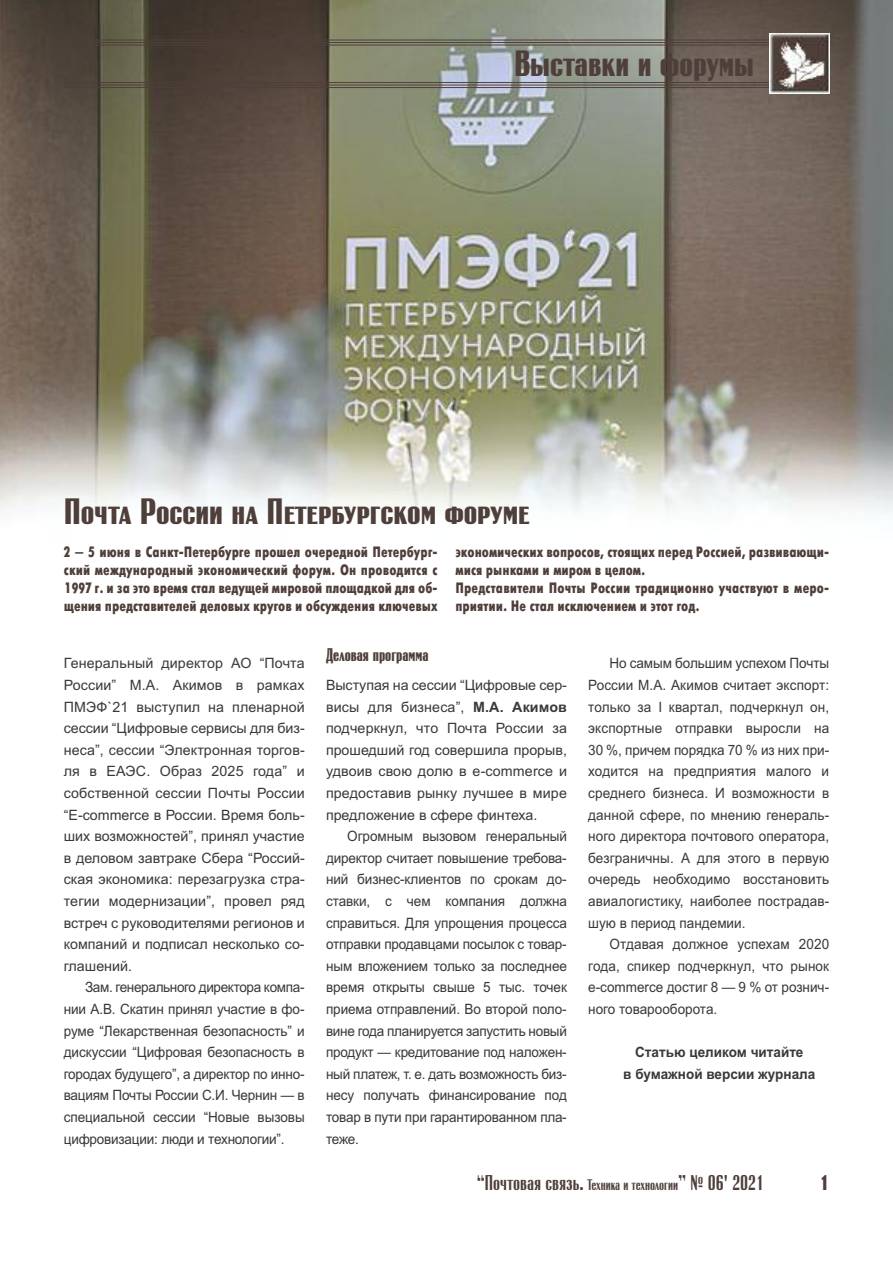
<style>
.page{position:relative;width:893px;height:1263px;background:#fff}
.page>*{position:absolute;margin:0;border:0;box-sizing:border-box;transform-origin:0 0}
.t1{font:700 36px "Rubrica Small Caps";color:#4f3f3a}
.t2{font:700 36px "Rubrica";color:#4f3f3a}
.t3{font:21px "Rubrica";color:#4f3f3a}
.t4{font:700 21px "Rubrica";color:#4f3f3a}
.t5{font:700 18px "Rubrica";color:#4f3f3a;scale:.9 1}
.t6{font:15px/18px "Futura Futuris X Cond C";color:#4f3f3a;text-align:justify}
.t7{font:14.25px/21.6px "Arial";color:#39383a;text-align:justify;scale:.95 1}
.t8{font:14.25px/21.6px "Arial";color:#39383a;text-align:justify}
.t9{font:700 14.25px/21.6px "Arial";color:#39383a;text-align:center;scale:.95 1}
.s1{font-weight:700}
.s2{font-size:15px}
</style>
<div class="page">
<img style="left:0;top:0;width:893px;height:515px">
<hr style="left:64px;top:87px;width:765px;height:1px;background:#4f3f3a">
<hr style="left:64px;top:85px;width:765px;height:1px;background:#4f3f3a">
<hr style="left:64px;top:82px;width:765px;height:1px;background:#4f3f3a">
<hr style="left:64px;top:45px;width:765px;height:1px;background:#4f3f3a">
<hr style="left:64px;top:42px;width:765px;height:1px;background:#4f3f3a">
<hr style="left:64px;top:40px;width:765px;height:1px;background:#4f3f3a">
<img style="left:769px;top:34px;width:60px;height:59px">
<h1 class="t2" style="left:514px;top:50px;width:241px">Выставки и форумы</h1>
<h1 class="t1" style="left:64px;top:491px;width:468px">Почта России на Петербургском форуме</h1>
<p class="t6" style="left:64px;top:543px;width:375px">2 — 5 июня в Санкт-Петербурге прошел очередной Петербург&shy;ский международный экономический форум. Он проводится с 1997 г. и за это время стал ведущей мировой площадкой для об&shy;щения представителей деловых кругов и обсуждения ключевых</p>
<p class="t6" style="left:455px;top:543px;width:375px;text-align:left">экономических вопросов, стоящих перед Россией, развивающи&shy;мися рынками и миром в целом.<br>Представители Почты России традиционно участвуют в меро&shy;приятии. Не стал исключением и этот год.</p>
<p class="t8" style="left:64px;top:653px;width:242px">Генеральный директор АО “Почта России” М.А. Акимов в рамках ПМЭФ`21 выступил на пленарной сессии “Цифровые сервисы для биз&shy;неса”, сессии “Электронная торгов&shy;ля в ЕАЭС. Образ 2025 года” и собственной сессии Почты России “E-commerce в России. Время боль&shy;ших возможностей”, принял участие в деловом завтраке Сбера “Россий&shy;ская экономика: перезагрузка стра&shy;тегии модернизации”, провел ряд встреч с руководителями регионов и компаний и подписал несколько со&shy;глашений.</p>
<p class="t7" style="left:64px;top:977px;width:255px;text-indent:21px">Зам. генерального директора компа&shy;нии А.В. Скатин принял участие в фо&shy;руме “Лекарственная безопасность” и дискуссии “Цифровая безопасность в городах будущего”, а директор по инно&shy;вациям Почты России С.И. Чернин — в специальной сессии “Новые вызовы цифровизации: люди и технологии”.</p>
<p class="t5" style="left:326px;top:648px;width:115px">Деловая программа</p>
<p class="t8" style="left:326px;top:674px;width:242px">Выступая на сессии “Цифровые сер&shy;висы для бизнеса”, <span class="s1">М.А. Акимов </span>подчеркнул, что Почта России за прошедший год совершила прорыв, удвоив свою долю в e-commerce и предоставив рынку лучшее в мире предложение в сфере финтеха.</p>
<p class="t7" style="left:326px;top:825px;width:255px;text-indent:21px">Огромным вызовом генеральный директор считает повышение требова&shy;ний бизнес-клиентов по срокам до&shy;ставки, с чем компания должна справиться. Для упрощения процесса отправки продавцами посылок с товар&shy;ным вложением только за последнее время открыты свыше 5 тыс. точек приема отправлений. Во второй поло&shy;вине года планируется запустить новый продукт — кредитование под наложен&shy;ный платеж, т. е. дать возможность биз&shy;несу получать финансирование под товар в пути при гарантированном пла&shy;теже.</p>
<p class="t7" style="left:588px;top:653px;width:255px;text-indent:21px">Но самым большим успехом Почты России М.А. Акимов считает экспорт: только за I квартал, подчеркнул он, экспортные отправки выросли на 30 %, причем порядка 70 % из них при&shy;ходится на предприятия малого и среднего бизнеса. И возможности в данной сфере, по мнению генераль&shy;ного директора почтового оператора, безграничны. А для этого в первую очередь необходимо восстановить авиалогистику, наиболее пострадав&shy;шую в период пандемии.</p>
<p class="t7" style="left:588px;top:933px;width:255px;text-indent:21px">Отдавая должное успехам 2020 года, спикер подчеркнул, что рынок e-commerce достиг 8 — 9 % от рознич&shy;ного товарооборота.</p>
<p class="t9" style="left:623px;top:1041px;width:204px">Статью целиком читайте<br>в бумажной версии журнала</p>
<h2 class="t3" style="left:477px;top:1174px;width:289px">“Почтовая связь. <span class="s2">Техника и технологии</span>” № 06' 2021</h2>
<h2 class="t4" style="left:820px;top:1174px;width:11px">1</h2>
</div>
